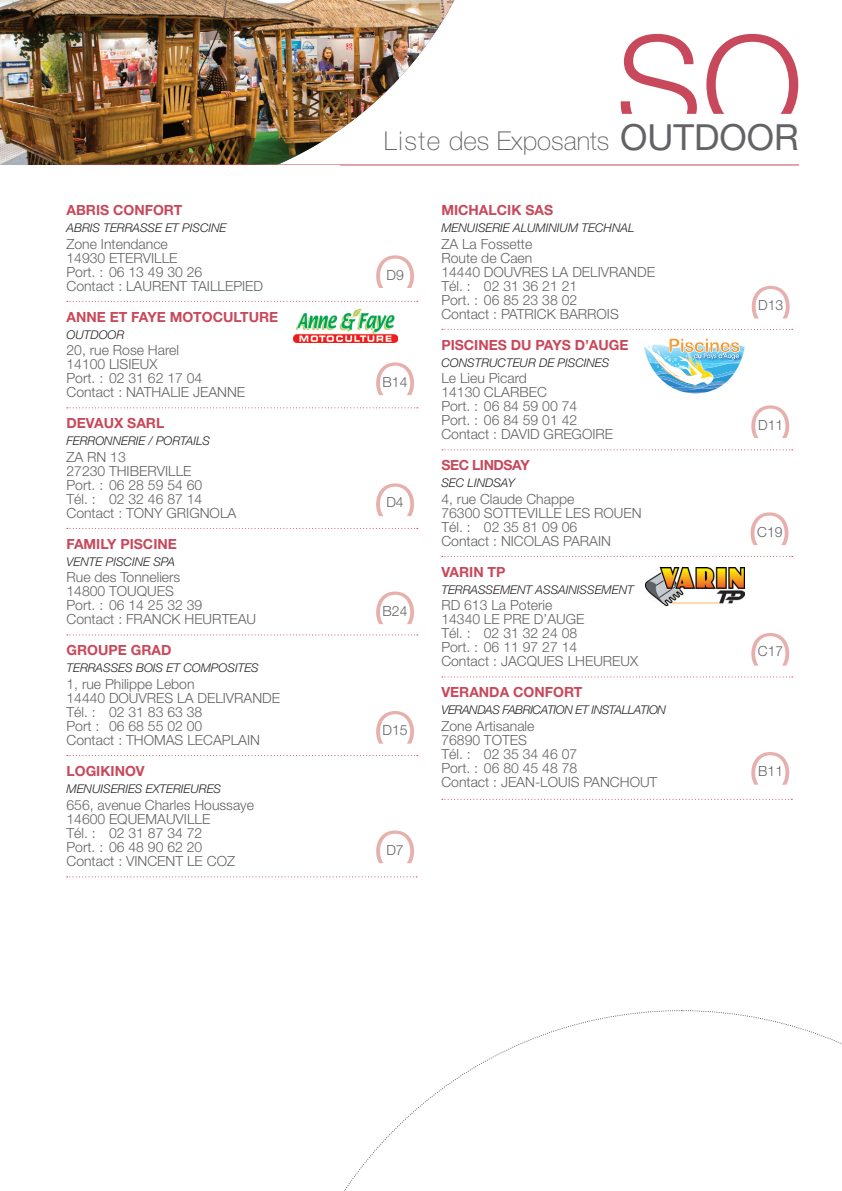
<style>
.page{position:relative;width:842px;height:1191px;background:#fff}
.page>*{position:absolute;margin:0;border:0;box-sizing:border-box;transform-origin:0 0}
.t1{font:100 26px "Helvetica Neue";color:#636366}
.t2{font:300 14px/14px "Helvetica Neue";color:#636366}
.t3{font:700 14px "Helvetica Neue";color:#c8495b}
.t4{font:700 14px "Helvetica Neue";letter-spacing:-.03em;color:#c8495b}
.t5{font:italic 300 12px "Helvetica Neue";color:#231f20}
.t6{font:italic 300 12px "Helvetica Neue";letter-spacing:-.03em;color:#231f20}
.s1{font-weight:400;font-size:36px}
</style>
<div class="page">
<img style="left:0;top:0;width:454px;height:166px">
<hr style="left:68px;top:164px;width:731px;height:1px;background:#c8495b">
<svg style="left:620px;top:34px;width:77px;height:80px"></svg>
<svg style="left:706px;top:34px;width:92px;height:80px"></svg>
<svg style="left:67px;top:301px;width:351px;height:1px"></svg>
<svg style="left:67px;top:407px;width:351px;height:1px"></svg>
<svg style="left:67px;top:528px;width:351px;height:1px"></svg>
<svg style="left:67px;top:634px;width:351px;height:1px"></svg>
<svg style="left:67px;top:755px;width:351px;height:1px"></svg>
<svg style="left:442px;top:329px;width:351px;height:1px"></svg>
<svg style="left:442px;top:449px;width:351px;height:1px"></svg>
<svg style="left:442px;top:556px;width:351px;height:1px"></svg>
<svg style="left:442px;top:676px;width:351px;height:1px"></svg>
<svg style="left:376px;top:255px;width:38px;height:33px"></svg>
<svg style="left:376px;top:362px;width:38px;height:33px"></svg>
<svg style="left:376px;top:483px;width:38px;height:33px"></svg>
<svg style="left:376px;top:591px;width:38px;height:33px"></svg>
<svg style="left:376px;top:711px;width:38px;height:32px"></svg>
<svg style="left:376px;top:830px;width:38px;height:33px"></svg>
<svg style="left:752px;top:286px;width:38px;height:32px"></svg>
<svg style="left:751px;top:405px;width:38px;height:33px"></svg>
<svg style="left:751px;top:633px;width:38px;height:32px"></svg>
<svg style="left:750px;top:512px;width:38px;height:33px"></svg>
<svg style="left:751px;top:752px;width:38px;height:32px"></svg>
<svg style="left:442px;top:799px;width:350px;height:1px"></svg>
<svg style="left:67px;top:876px;width:350px;height:1px"></svg>
<div style="left:0;top:165px;width:340px;height:30px;background:#fff"></div>
<img style="left:677px;top:389px;width:39px;height:3px">
<img style="left:671px;top:387px;width:27px;height:3px">
<img style="left:669px;top:386px;width:20px;height:1px">
<img style="left:698px;top:388px;width:20px;height:1px">
<img style="left:689px;top:386px;width:32px;height:2px">
<svg style="left:685px;top:392px;width:20px;height:1px"></svg>
<svg style="left:644px;top:338px;width:99px;height:48px"></svg>
<img style="left:293px;top:310px;width:104px;height:32px">
<img style="left:646px;top:568px;width:98px;height:38px">
<svg style="left:344px;top:1010px;width:336px;height:181px"></svg>
<svg style="left:681px;top:1010px;width:161px;height:35px"></svg>
<div style="left:620px;top:1113px;width:221px;height:78px;background:#fff"></div>
<p class="t3" style="left:66px;top:201px;width:117px">ABRIS CONFORT</p>
<p class="t5" style="left:66px;top:220px;width:162px">ABRIS TERRASSE ET PISCINE</p>
<p class="t2" style="left:66px;top:236px;width:198px">Zone Intendance<br>14930 ETERVILLE<br>Port. : 06 13 49 30 26<br>Contact : LAURENT TAILLEPIED</p>
<p class="t3" style="left:66px;top:308px;width:213px">ANNE ET FAYE MOTOCULTURE</p>
<p class="t5" style="left:66px;top:327px;width:59px">OUTDOOR</p>
<p class="t2" style="left:66px;top:343px;width:180px">20, rue Rose Harel<br>14100 LISIEUX<br>Port. : 02 31 62 17 04<br>Contact : NATHALIE JEANNE</p>
<p class="t3" style="left:66px;top:414px;width:99px">DEVAUX SARL</p>
<p class="t5" style="left:66px;top:433px;width:145px">FERRONNERIE / PORTAILS</p>
<p class="t2" style="left:66px;top:449px;width:171px">ZA RN 13<br>27230 THIBERVILLE<br>Port. : 06 28 59 54 60<br>Tél. : 02 32 46 87 14<br>Contact : TONY GRIGNOLA</p>
<p class="t3" style="left:66px;top:535px;width:112px">FAMILY PISCINE</p>
<p class="t5" style="left:66px;top:554px;width:110px">VENTE PISCINE SPA</p>
<p class="t2" style="left:66px;top:570px;width:191px">Rue des Tonneliers<br>14800 TOUQUES<br>Port. : 06 14 25 32 39<br>Contact : FRANCK HEURTEAU</p>
<p class="t3" style="left:66px;top:641px;width:106px">GROUPE GRAD</p>
<p class="t5" style="left:66px;top:660px;width:194px">TERRASSES BOIS ET COMPOSITES</p>
<p class="t2" style="left:66px;top:676px;width:215px">1, rue Philippe Lebon<br>14440 DOUVRES LA DELIVRANDE<br>Tél. : 02 31 83 63 38<br>Port : 06 68 55 02 00<br>Contact : THOMAS LECAPLAIN</p>
<p class="t3" style="left:66px;top:762px;width:80px">LOGIKINOV</p>
<p class="t5" style="left:66px;top:781px;width:156px">MENUISERIES EXTERIEURES</p>
<p class="t2" style="left:66px;top:797px;width:189px">656, avenue Charles Houssaye<br>14600 EQUEMAUVILLE<br>Tél. : 02 31 87 34 72<br>Port. : 06 48 90 62 20<br>Contact : VINCENT LE COZ</p>
<h1 class="t1" style="left:384px;top:125px;width:416px">Liste des Exposants <span class="s1">OUTDOOR</span></h1>
<p class="t2" style="left:386px;top:268px;width:19px">D9</p>
<p class="t2" style="left:383px;top:375px;width:26px">B14</p>
<p class="t2" style="left:386px;top:495px;width:19px">D4</p>
<p class="t2" style="left:383px;top:603px;width:26px">B24</p>
<p class="t2" style="left:382px;top:723px;width:27px">D15</p>
<p class="t2" style="left:386px;top:842px;width:19px">D7</p>
<p class="t3" style="left:441px;top:201px;width:113px">MICHALCIK SAS</p>
<p class="t5" style="left:441px;top:220px;width:195px">MENUISERIE ALUMINIUM TECHNAL</p>
<p class="t2" style="left:441px;top:236px;width:215px">ZA La Fossette<br>Route de Caen<br>14440 DOUVRES LA DELIVRANDE<br>Tél. : 02 31 36 21 21<br>Port. : 06 85 23 38 02<br>Contact : PATRICK BARROIS</p>
<p class="t3" style="left:441px;top:336px;width:189px">PISCINES DU PAYS D’AUGE</p>
<p class="t5" style="left:441px;top:355px;width:170px">CONSTRUCTEUR DE PISCINES</p>
<p class="t2" style="left:441px;top:371px;width:173px">Le Lieu Picard<br>14130 CLARBEC<br>Port. : 06 84 59 00 74<br>Port. : 06 84 59 01 42<br>Contact : DAVID GREGOIRE</p>
<p class="t4" style="left:441px;top:456px;width:90px">SEC LINDSAY</p>
<p class="t5" style="left:441px;top:475px;width:75px">SEC LINDSAY</p>
<p class="t2" style="left:441px;top:491px;width:202px">4, rue Claude Chappe<br>76300 SOTTEVILLE LES ROUEN<br>Tél. : 02 35 81 09 06<br>Contact : NICOLAS PARAIN</p>
<p class="t3" style="left:441px;top:563px;width:66px">VARIN TP</p>
<p class="t5" style="left:441px;top:582px;width:194px">TERRASSEMENT ASSAINISSEMENT</p>
<p class="t2" style="left:441px;top:598px;width:198px">RD 613 La Poterie<br>14340 LE PRE D’AUGE<br>Tél. : 02 31 32 24 08<br>Port. : 06 11 97 27 14<br>Contact : JACQUES LHEUREUX</p>
<p class="t3" style="left:441px;top:683px;width:143px">VERANDA CONFORT</p>
<p class="t6" style="left:441px;top:702px;width:226px">VERANDAS FABRICATION ET INSTALLATION</p>
<p class="t2" style="left:441px;top:718px;width:218px">Zone Artisanale<br>76890 TOTES<br>Tél. : 02 35 34 46 07<br>Port. : 06 80 45 48 78<br>Contact : JEAN-LOUIS PANCHOUT</p>
<p class="t2" style="left:758px;top:298px;width:27px">D13</p>
<p class="t2" style="left:758px;top:417px;width:27px">D11</p>
<p class="t2" style="left:757px;top:524px;width:27px">C19</p>
<p class="t2" style="left:758px;top:644px;width:27px">C17</p>
<p class="t2" style="left:758px;top:764px;width:26px">B11</p>
</div>
